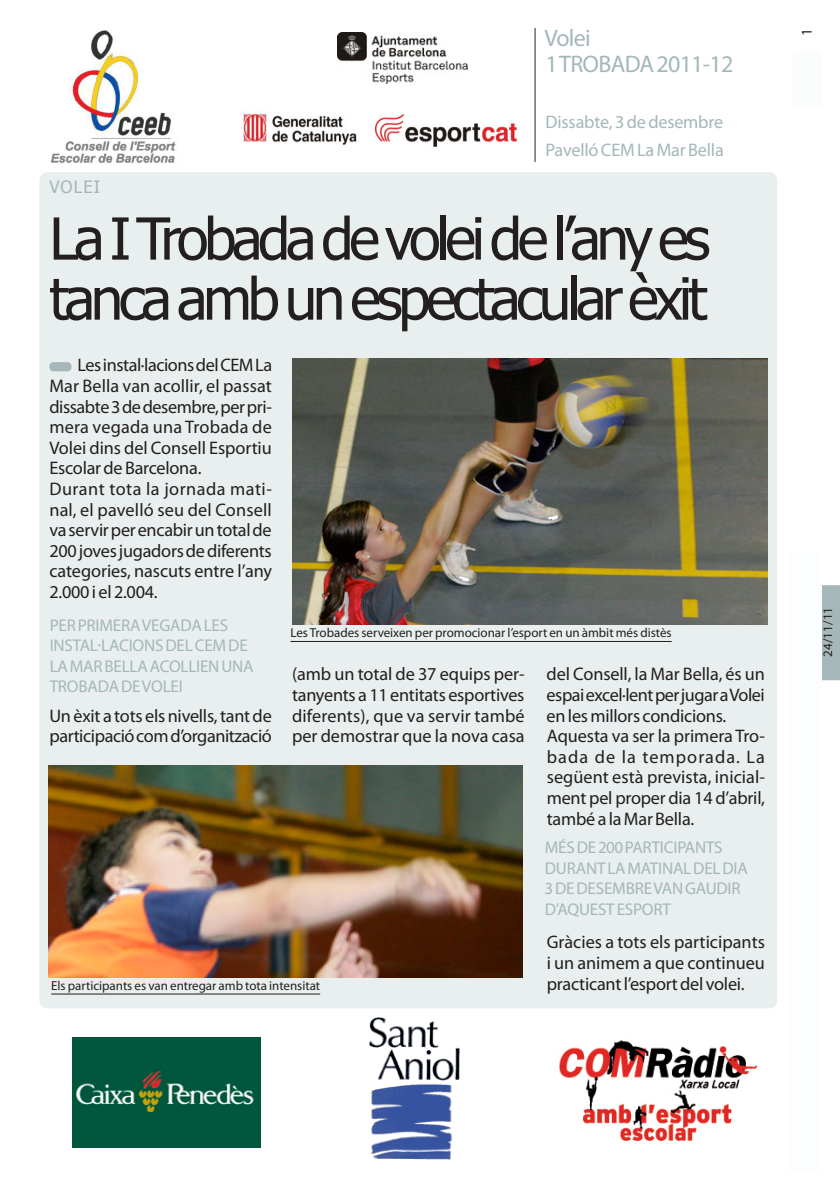
<style>
.page{position:relative;width:840px;height:1191px;background:#fff}
.page>*{position:absolute;margin:0;border:0;box-sizing:border-box;transform-origin:0 0}
.totc_TITULAR-noti-31{font:58px/60px "Tahoma";letter-spacing:-.075em;color:#231f20}
.t1{font:24px "Myriad Pro";letter-spacing:-.03em;color:#a5b7b9}
.totc_TEXT_BASE{font:18.2px/20.6px "Myriad Pro";letter-spacing:-.015em;color:#231f20;text-align:justify}
.t2{font:18.2px "Myriad Pro";letter-spacing:-.01em;color:#a5b7b9}
.totc_EPÍGRAF{font:17px "Myriad Pro";letter-spacing:-.02em;color:#a5b7b9}
.totc_EPÍGRAF-2{font:17px "Tahoma";letter-spacing:.065em;color:#a5b7b9}
.totc_PEU_FOTO{font:13px "Myriad Pro";color:#231f20}
.totc_FRASE_noti-càrr{font:13px "Myriad Pro";color:#231f20}
</style>
<div class="page">
<div style="left:822px;top:585px;width:17px;height:95px;background:#a5b7b9"></div>
<div style="left:39px;top:200px;width:737px;height:808px;background:#e9eeef;border-radius:8px"></div>
<div style="left:49px;top:362px;width:22px;height:9px;background:#a5b7b9;border-radius:4px"></div>
<div style="left:39px;top:172px;width:737px;height:41px;background:#e9eeef;border-radius:8px"></div>
<img style="left:292px;top:358px;width:474px;height:266px">
<hr style="left:290px;top:641px;width:381px;height:1px;background:#231f20">
<hr style="left:534px;top:28px;width:1px;height:134px;background:#231f20">
<div style="left:787px;top:550px;width:34px;height:619px;background:#fbfdfe"></div>
<div style="left:793px;top:50px;width:28px;height:57px;background:#fbfdfc"></div>
<img style="left:52px;top:30px;width:124px;height:133px">
<img style="left:337px;top:32px;width:130px;height:51px">
<img style="left:48px;top:766px;width:474px;height:212px">
<hr style="left:51px;top:993px;width:269px;height:1px;background:#231f20">
<img style="left:72px;top:1037px;width:188px;height:110px">
<img style="left:559px;top:1040px;width:197px;height:101px">
<img style="left:369px;top:1017px;width:91px;height:142px">
<img style="left:243px;top:113px;width:275px;height:34px">
<p class="t1" style="left:544px;top:23px;width:48px">Volei</p>
<p class="t1" style="left:545px;top:49px;width:189px">1 TROBADA 2011 -1 2</p>
<p class="totc_EPÍGRAF-2" style="left:49px;top:176px;width:50px">volei</p>
<p class="t2" style="left:545px;top:111px;width:179px">Dissabte, 3 de desembre</p>
<p class="t2" style="left:545px;top:139px;width:180px">Pavelló CEM La Mar Bella</p>
<p class="totc_TITULAR-noti-31" style="left:49px;top:206px;width:662px">La I Trobada de volei de l’any es tanca amb un espectacular èxit</p>
<p class="totc_TEXT_BASE" style="left:49px;top:355px;width:224px;text-indent:28px">Les instal·lacions del CEM La Mar Bella van acollir, el passat dissabte 3 de desembre, per pri&shy;mera vegada una Trobada de Volei dins del Consell Esportiu Escolar de Barcelona.</p>
<p class="totc_TEXT_BASE" style="left:49px;top:478px;width:224px">Durant tota la jornada mati&shy;nal, el pavelló seu del Consell va servir per encabir un total de 200 joves jugadors de diferents categories, nascuts entre l’any 2.000 i el 2.004.</p>
<p class="totc_EPÍGRAF" style="left:50px;top:614px;width:38px">per primera</p>
<p class="totc_EPÍGRAF" style="left:142px;top:614px;width:11px">vegada</p>
<p class="totc_EPÍGRAF" style="left:204px;top:614px;width:9px">les</p>
<p class="totc_EPÍGRAF" style="left:50px;top:635px;width:9px">instal</p>
<p class="totc_EPÍGRAF" style="left:98px;top:635px;width:13px">·lacions</p>
<p class="totc_EPÍGRAF" style="left:165px;top:635px;width:41px">del cem</p>
<p class="totc_EPÍGRAF" style="left:228px;top:635px;width:10px">de</p>
<p class="totc_EPÍGRAF" style="left:50px;top:655px;width:32px">la mar</p>
<p class="totc_EPÍGRAF" style="left:104px;top:655px;width:10px">bella</p>
<p class="totc_EPÍGRAF" style="left:150px;top:655px;width:10px">acollien</p>
<p class="totc_EPÍGRAF" style="left:221px;top:655px;width:12px">una</p>
<p class="totc_EPÍGRAF" style="left:50px;top:676px;width:11px">trobada</p>
<p class="totc_EPÍGRAF" style="left:121px;top:676px;width:30px">de volei</p>
<p class="totc_TEXT_BASE" style="left:49px;top:705px;width:224px">Un èxit a tots els nivells, tant de participació com d’organització</p>
<p class="totc_PEU_FOTO" style="left:290px;top:625px;width:382px">Les Trobades serveixen per promocionar l’esport en un àmbit més distès</p>
<p class="totc_TEXT_BASE" style="left:292px;top:664px;width:234px">(amb un total de 37 equips per&shy;tanyents a 11 entitats esportives diferents), que va servir també per demostrar que la nova casa</p>
<p class="totc_TEXT_BASE" style="left:546px;top:664px;width:220px">del Consell, la Mar Bella, és un espai excel·lent per jugar a Volei en les millors condicions.</p>
<p class="totc_TEXT_BASE" style="left:546px;top:725px;width:220px">Aquesta va ser la primera Tro&shy;bada de la temporada. La següent està prevista, inicial&shy;ment pel proper dia 1 4 d’abril, també a la Mar Bella.</p>
<p class="totc_EPÍGRAF" style="left:544px;top:837px;width:11px">més</p>
<p class="totc_EPÍGRAF" style="left:576px;top:837px;width:58px">de 200 participants</p>
<p class="totc_EPÍGRAF" style="left:544px;top:857px;width:11px">durant</p>
<p class="totc_EPÍGRAF" style="left:607px;top:857px;width:31px">la matinal</p>
<p class="totc_EPÍGRAF" style="left:692px;top:857px;width:39px">del dia</p>
<p class="totc_EPÍGRAF" style="left:544px;top:878px;width:43px">3 de desembre</p>
<p class="totc_EPÍGRAF" style="left:653px;top:878px;width:11px">van</p>
<p class="totc_EPÍGRAF" style="left:684px;top:878px;width:11px">gaudir</p>
<p class="totc_EPÍGRAF" style="left:544px;top:898px;width:44px">d’aquest</p>
<p class="totc_EPÍGRAF" style="left:616px;top:898px;width:10px">esport</p>
<p class="totc_PEU_FOTO" style="left:51px;top:977px;width:270px">Els participants es van entregar amb tota intensitat</p>
<p class="totc_TEXT_BASE" style="left:546px;top:931px;width:219px">Gràcies a tots els participants i un animem a que continueu practicant l’esport del volei.</p>
<p class="totc_FRASE_noti-càrr" style="left:819px;top:656px;width:47px;rotate:-90deg">24/11 /11</p>
</div>
